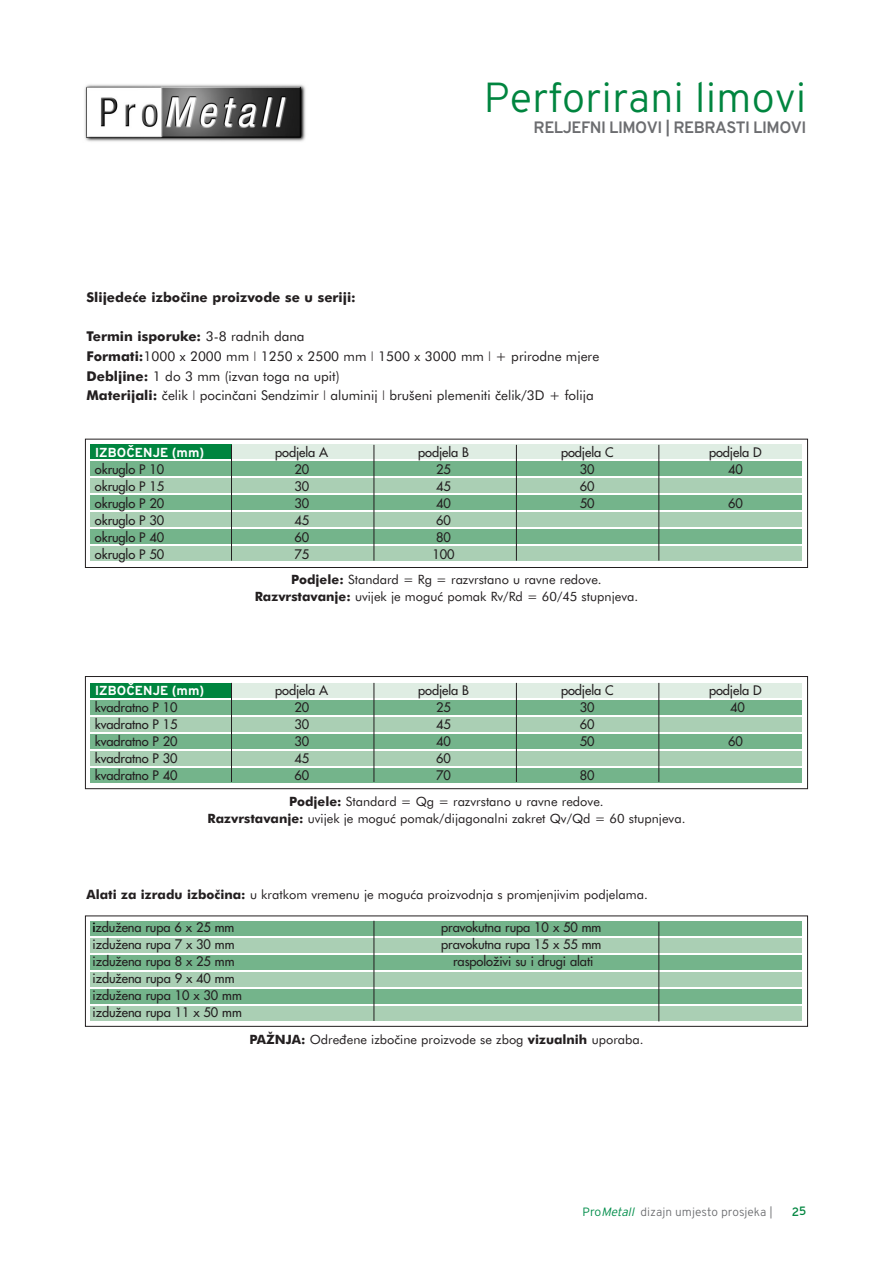
<style>
.page{position:relative;width:893px;height:1263px;background:#fff}
.page>*{position:absolute;margin:0;border:0;box-sizing:border-box;transform-origin:0 0}
.t1{font:300 42px "Overpass";color:#00853f}
.t2{font:700 16.5px "Overpass";letter-spacing:-.035em;color:#6c6d70}
.t3{font:13.5px/19.5px "Futura BT";color:#231f20}
.t4{font:700 13.5px "Futura BT";color:#231f20}
.t5{font:800 13.05px "Overpass";letter-spacing:.01em;color:#fff}
.t6{font:12.9px/17px "Futura";letter-spacing:-.005em;color:#231f20}
.t7{font:12.9px/17px "Futura BT";color:#231f20;text-align:center}
.t8{font:300 12px "Overpass";color:#6c6d70}
.s1{font-weight:700}
.s2{font-family:"Cochin"}
.s3{font-weight:500;color:#000}
.s4{font-family:"Interstate";color:#008d4a}
.s5{font-family:"Interstate";font-style:italic;color:#008d4a}
</style>
<div class="page">
<img style="left:84px;top:84px;width:222px;height:58px">
<div style="left:85px;top:439px;width:723px;height:129px;border:1px solid #231f20"></div>
<svg style="left:90px;top:682px;width:712px;height:101px"></svg>
<div style="left:85px;top:676px;width:723px;height:113px;border:1px solid #231f20"></div>
<div style="left:85px;top:915px;width:723px;height:112px;border:1px solid #231f20"></div>
<div style="left:90px;top:444px;width:712px;height:15px;background:#dfede3"></div>
<div style="left:90px;top:444px;width:142px;height:15px;background:#00853f"></div>
<div style="left:90px;top:461px;width:712px;height:15px;background:#74b48b"></div>
<div style="left:90px;top:478px;width:712px;height:15px;background:#aacfb4"></div>
<div style="left:90px;top:495px;width:712px;height:15px;background:#74b48b"></div>
<div style="left:90px;top:512px;width:712px;height:15px;background:#aacfb4"></div>
<div style="left:90px;top:529px;width:712px;height:15px;background:#74b48b"></div>
<div style="left:90px;top:546px;width:712px;height:15px;background:#aacfb4"></div>
<div style="left:90px;top:683px;width:712px;height:14px;background:#dfede3"></div>
<div style="left:90px;top:683px;width:142px;height:14px;background:#00853f"></div>
<div style="left:90px;top:700px;width:712px;height:14px;background:#74b48b"></div>
<div style="left:90px;top:717px;width:712px;height:14px;background:#aacfb4"></div>
<div style="left:90px;top:734px;width:712px;height:14px;background:#74b48b"></div>
<div style="left:90px;top:751px;width:712px;height:14px;background:#aacfb4"></div>
<div style="left:90px;top:768px;width:712px;height:14px;background:#74b48b"></div>
<div style="left:90px;top:921px;width:712px;height:15px;background:#74b48b"></div>
<div style="left:90px;top:938px;width:712px;height:15px;background:#aacfb4"></div>
<div style="left:90px;top:955px;width:712px;height:15px;background:#74b48b"></div>
<div style="left:90px;top:972px;width:712px;height:15px;background:#aacfb4"></div>
<div style="left:90px;top:989px;width:712px;height:15px;background:#74b48b"></div>
<div style="left:90px;top:1006px;width:712px;height:15px;background:#aacfb4"></div>
<hr style="left:231px;top:445px;width:1px;height:116px;background:#231f20">
<hr style="left:374px;top:445px;width:1px;height:116px;background:#231f20">
<hr style="left:516px;top:445px;width:1px;height:116px;background:#231f20">
<hr style="left:658px;top:445px;width:1px;height:116px;background:#231f20">
<hr style="left:231px;top:683px;width:1px;height:99px;background:#231f20">
<hr style="left:374px;top:683px;width:1px;height:99px;background:#231f20">
<hr style="left:516px;top:683px;width:1px;height:99px;background:#231f20">
<hr style="left:658px;top:683px;width:1px;height:99px;background:#231f20">
<hr style="left:374px;top:921px;width:1px;height:100px;background:#231f20">
<hr style="left:658px;top:922px;width:1px;height:99px;background:#231f20">
<h1 class="t1" style="left:484px;top:72px;width:324px">Perforirani limovi</h1>
<p class="t2" style="left:534px;top:121px;width:274px">RELJEFNI LIMOVI | REBRASTI LIMOVI</p>
<p class="t4" style="left:86px;top:290px;width:271px">Slijedeće izbočine proizvode se u seriji:</p>
<p class="t3" style="left:86px;top:328px;width:514px"><span class="s1">Termin isporuke:</span> 3-8 radnih dana<br><span class="s1">Formati:</span>1000 x 2000 mm <span class="s2">|</span> 1250 x 2500 mm <span class="s2">|</span> 1500 x 3000 mm <span class="s2">|</span> + prirodne mjere <span class="s1">Debljine:</span> 1 do 3 mm (izvan toga na upit)<br><span class="s1">Materijali:</span> čelik <span class="s2">|</span> pocinčani Sendzimir <span class="s2">|</span> aluminij <span class="s2">|</span> brušeni plemeniti čelik/3D + folija</p>
<p class="t5" style="left:95px;top:444px;width:111px">IZBOČENJE (mm)</p>
<p class="t6" style="left:275px;top:444px;width:55px">podjela A</p>
<p class="t6" style="left:418px;top:444px;width:53px">podjela B</p>
<p class="t6" style="left:561px;top:444px;width:54px">podjela C</p>
<p class="t6" style="left:709px;top:444px;width:54px">podjela D</p>
<p class="t6" style="left:95px;top:461px;width:71px">okruglo P 10</p>
<p class="t6" style="left:294px;top:461px;width:16px">20</p>
<p class="t6" style="left:436px;top:461px;width:16px">25</p>
<p class="t6" style="left:580px;top:461px;width:16px">30</p>
<p class="t6" style="left:728px;top:461px;width:16px">40</p>
<p class="t6" style="left:95px;top:478px;width:71px">okruglo P 15</p>
<p class="t6" style="left:294px;top:478px;width:16px">30</p>
<p class="t6" style="left:436px;top:478px;width:16px">45</p>
<p class="t6" style="left:580px;top:478px;width:16px">60</p>
<p class="t6" style="left:95px;top:495px;width:71px">okruglo P 20</p>
<p class="t6" style="left:294px;top:495px;width:16px">30</p>
<p class="t6" style="left:436px;top:495px;width:16px">40</p>
<p class="t6" style="left:580px;top:495px;width:16px">50</p>
<p class="t6" style="left:728px;top:495px;width:16px">60</p>
<p class="t6" style="left:95px;top:512px;width:71px">okruglo P 30</p>
<p class="t6" style="left:294px;top:512px;width:16px">45</p>
<p class="t6" style="left:436px;top:512px;width:16px">60</p>
<p class="t6" style="left:95px;top:529px;width:71px">okruglo P 40</p>
<p class="t6" style="left:294px;top:529px;width:16px">60</p>
<p class="t6" style="left:436px;top:529px;width:16px">80</p>
<p class="t6" style="left:95px;top:546px;width:71px">okruglo P 50</p>
<p class="t6" style="left:294px;top:546px;width:16px">75</p>
<p class="t6" style="left:433px;top:546px;width:24px">100</p>
<p class="t7" style="left:255px;top:572px;width:385px"><span class="s1">Podjele:</span> Standard = Rg = razvrstano u ravne redove.<br><span class="s1">Razvrstavanje:</span> uvijek je moguć pomak Rv/Rd = 60/45 stupnjeva.</p>
<p class="t5" style="left:95px;top:682px;width:111px">IZBOČENJE (mm)</p>
<p class="t6" style="left:275px;top:682px;width:55px">podjela A</p>
<p class="t6" style="left:418px;top:682px;width:53px">podjela B</p>
<p class="t6" style="left:561px;top:682px;width:54px">podjela C</p>
<p class="t6" style="left:709px;top:682px;width:54px">podjela D</p>
<p class="t6" style="left:95px;top:699px;width:84px">kvadratno P 10</p>
<p class="t6" style="left:294px;top:699px;width:16px">20</p>
<p class="t6" style="left:436px;top:699px;width:16px">25</p>
<p class="t6" style="left:580px;top:699px;width:16px">30</p>
<p class="t6" style="left:730px;top:699px;width:16px">40</p>
<p class="t6" style="left:95px;top:716px;width:84px">kvadratno P 15</p>
<p class="t6" style="left:294px;top:716px;width:16px">30</p>
<p class="t6" style="left:436px;top:716px;width:16px">45</p>
<p class="t6" style="left:580px;top:716px;width:16px">60</p>
<p class="t6" style="left:95px;top:733px;width:84px">kvadratno P 20</p>
<p class="t6" style="left:294px;top:733px;width:16px">30</p>
<p class="t6" style="left:436px;top:733px;width:16px">40</p>
<p class="t6" style="left:580px;top:733px;width:16px">50</p>
<p class="t6" style="left:728px;top:733px;width:16px">60</p>
<p class="t6" style="left:95px;top:750px;width:84px">kvadratno P 30</p>
<p class="t6" style="left:294px;top:750px;width:16px">45</p>
<p class="t6" style="left:436px;top:750px;width:16px">60</p>
<p class="t6" style="left:95px;top:767px;width:84px">kvadratno P 40</p>
<p class="t6" style="left:294px;top:767px;width:16px">60</p>
<p class="t6" style="left:436px;top:767px;width:16px">70</p>
<p class="t6" style="left:580px;top:767px;width:16px">80</p>
<p class="t7" style="left:208px;top:794px;width:479px"><span class="s1">Podjele:</span> Standard = Qg = razvrstano u ravne redove.<br><span class="s1">Razvrstavanje:</span> uvijek je moguć pomak/dijagonalni zakret Qv/Qd = 60 stupnjeva.</p>
<p class="t7" style="left:86px;top:887px;width:563px"><span class="s1">Alati za izradu izbočina:</span> u kratkom vremenu je moguća proizvodnja s promjenjivim podjelama.</p>
<p class="t6" style="left:93px;top:918px;width:143px"><span class="s3">i</span>zdužena rupa 6 x 25 mm</p>
<p class="t6" style="left:441px;top:918px;width:162px">pravokutna rupa 10 x 50 mm</p>
<p class="t6" style="left:93px;top:935px;width:144px">izdužena rupa 7 x 30 mm</p>
<p class="t6" style="left:441px;top:935px;width:162px">pravokutna rupa 15 x 55 mm</p>
<p class="t6" style="left:93px;top:952px;width:144px">izdužena rupa 8 x 25 mm</p>
<p class="t6" style="left:453px;top:952px;width:142px">raspoloživi su i drugi alati</p>
<p class="t6" style="left:93px;top:969px;width:151px">izdužena rupa 9 x 40 mm izdužena rupa 10 x 30 mm izdužena rupa 11 x 50 mm</p>
<p class="t7" style="left:249px;top:1032px;width:396px"><span class="s1">PAŽNJA:</span> Određene izbočine proizvode se zbog <span class="s1">vizualnih</span> uporaba.</p>
<p class="t8" style="left:583px;top:1205px;width:192px"><span class="s4">Pro</span><span class="s5">Metall</span> dizajn umjesto prosjeka |</p>
</div>
